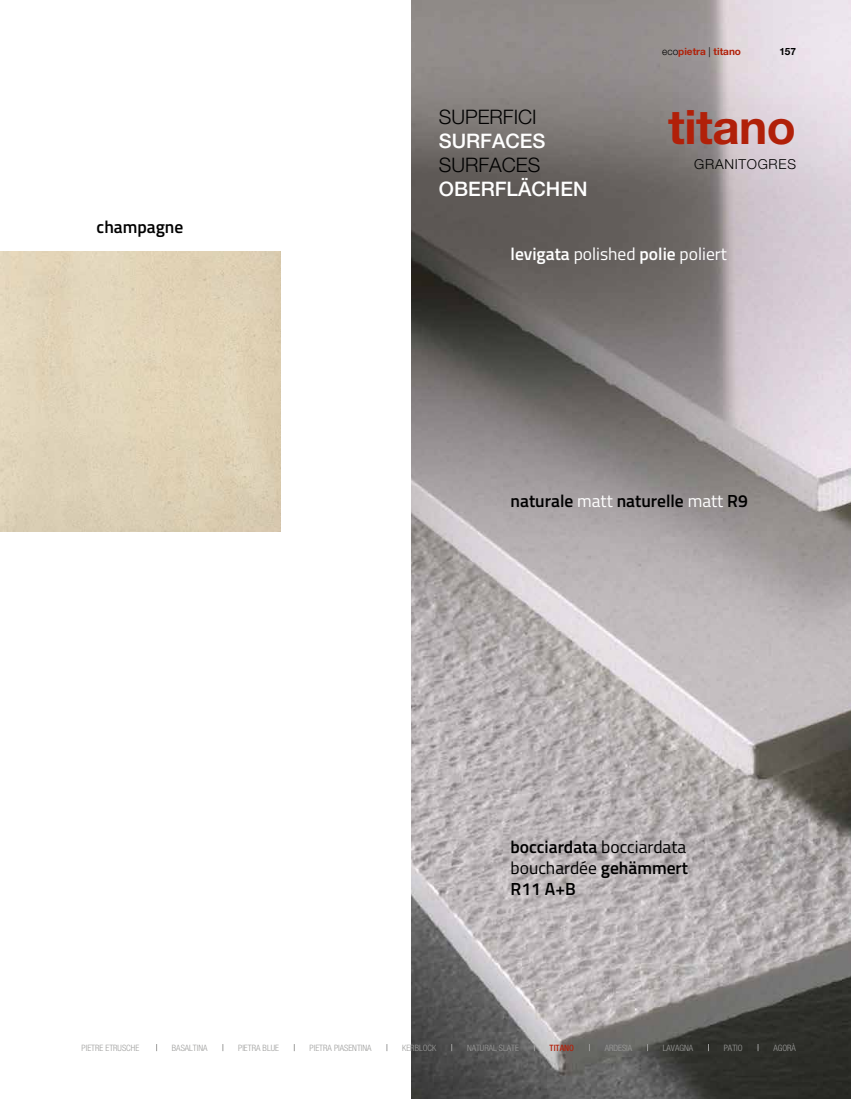
<style>
.page{position:relative;width:851px;height:1099px;background:#fff}
.page>*{position:absolute;margin:0;border:0;box-sizing:border-box;transform-origin:0 0}
.t1{font:700 47.5px "Helvetica Neue LT Std";letter-spacing:-.01em;color:#b12009}
.t2{font:500 20px "Helvetica Neue LT Std";color:#fff}
.t3{font:300 20px "Helvetica Neue LT Std";color:#000}
.t4{font:600 17.5px/21px "Titillium";color:#000;text-align:justify}
.t5{font:17.5px "Titillium";color:#fff}
.t6{font:300 13.75px "Helvetica Neue LT Std";letter-spacing:.05em;color:#000}
.t7{font:700 10px "Helvetica Neue LT Std";color:#b12009}
.t8{font:700 10px "Helvetica Neue LT Std";color:#000}
.t9{font:300 condensed 8.75px "Helvetica Neue LT Std";color:#9d9d9c}
.t10{font:500 condensed 8.75px "Helvetica Neue LT Std";color:#b12009}
.s1{font-weight:300;color:#000}
.s2{font-weight:600}
.s3{font-weight:400;color:#fff}
.s4{font-weight:400}
</style>
<div class="page">
<img style="left:411px;top:0;width:439px;height:1098px">
<img style="left:0;top:252px;width:280px;height:280px">
<h3 class="t4" style="left:97px;top:215px;width:88px">champagne</h3>
<h2 class="t3" style="left:438px;top:105px;width:99px">SUPERFICI</h2>
<h2 class="t2" style="left:438px;top:129px;width:108px">SURFACES</h2>
<h2 class="t3" style="left:438px;top:153px;width:103px">SURFACES</h2>
<h2 class="t2" style="left:438px;top:177px;width:150px">OBERFLÄCHEN</h2>
<p class="t7" style="left:662px;top:45px;width:80px"><span class="s1">eco</span>pietra <span class="s1">|</span> titano</p>
<p class="t8" style="left:779px;top:45px;width:18px">157</p>
<h1 class="t1" style="left:668px;top:97px;width:129px">titano</h1>
<h3 class="t6" style="left:694px;top:156px;width:103px">GRANITOGRES</h3>
<h3 class="t5" style="left:510px;top:240px;width:218px"><span class="s2">levigata</span> polished <span class="s2">polie</span> poliert</h3>
<h3 class="t4" style="left:510px;top:489px;width:239px">naturale <span class="s3">matt</span> naturelle <span class="s3">matt</span> R9</h3>
<h3 class="t4" style="left:510px;top:835px;width:179px">bocciardata <span class="s4">bocciardata bouchardée</span> gehämmert R11 A+B</h3>
<p class="t9" style="left:81px;top:1042px;width:59px">PIETRE ETRUSCHE</p>
<p class="t9" style="left:172px;top:1042px;width:37px">BASALTINA</p>
<p class="t9" style="left:238px;top:1042px;width:42px">PIETRA BLUE</p>
<p class="t9" style="left:309px;top:1042px;width:63px">PIETRA PIASENTINA</p>
<p class="t9" style="left:402px;top:1042px;width:36px">KERBLOCK</p>
<p class="t9" style="left:467px;top:1042px;width:53px">NATURAL SLATE</p>
<p class="t10" style="left:549px;top:1042px;width:26px">TITANO</p>
<p class="t9" style="left:604px;top:1042px;width:29px">ARDESIA</p>
<p class="t9" style="left:662px;top:1042px;width:32px">LAVAGNA</p>
<p class="t9" style="left:723px;top:1042px;width:20px">PATIO</p>
<p class="t9" style="left:773px;top:1042px;width:24px">AGORÀ</p>
</div>
